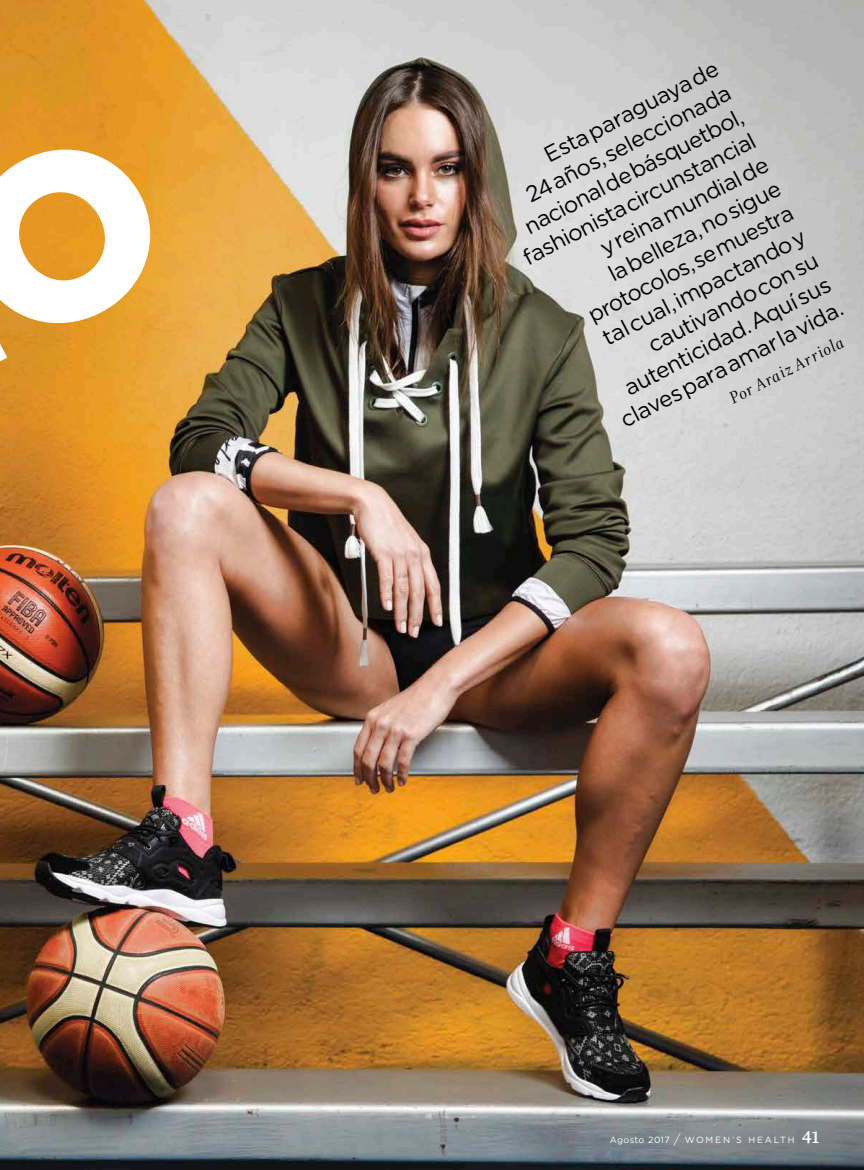
<style>
.page{position:relative;width:864px;height:1170px;background:#fff}
.page>*{position:absolute;margin:0;border:0;box-sizing:border-box;transform-origin:0 0}
.t1{font:22.5px/27px "Gotham Rounded";color:#000;text-align:right}
.t2{font:italic 18px "Whitman Display";color:#000}
.t3{font:9px "Gotham";letter-spacing:.1em;color:#fff}
.s1{font-weight:300;font-size:13.5px}
.s2{font-family:"Whitman Bold LF";font-size:18.75px}
</style>
<div class="page">
<img style="left:0;top:0;width:863px;height:1169px">
<svg style="left:0;top:119px;width:180px;height:234px;background:#e59a26"></svg>
<p class="t1" style="left:480px;top:172px;width:262px;rotate:-27deg">Esta paraguaya de<br>24 años, seleccionada nacional de básquetbol, fashionista circunstancial y reina mundial de<br>la belleza, no sigue protocolos, se muestra tal cual, impactando y cautivando con su autenticidad. Aquí sus claves para amar la vida.</p>
<p class="t2" style="left:725px;top:390px;width:128px;rotate:-28deg">Por Araiz Arriola</p>
<p class="t3" style="left:609px;top:1133px;width:211px">Agosto 2017 <span class="s1">/</span> WOMEN’S HEALTH <span class="s2">41</span></p>
</div>
